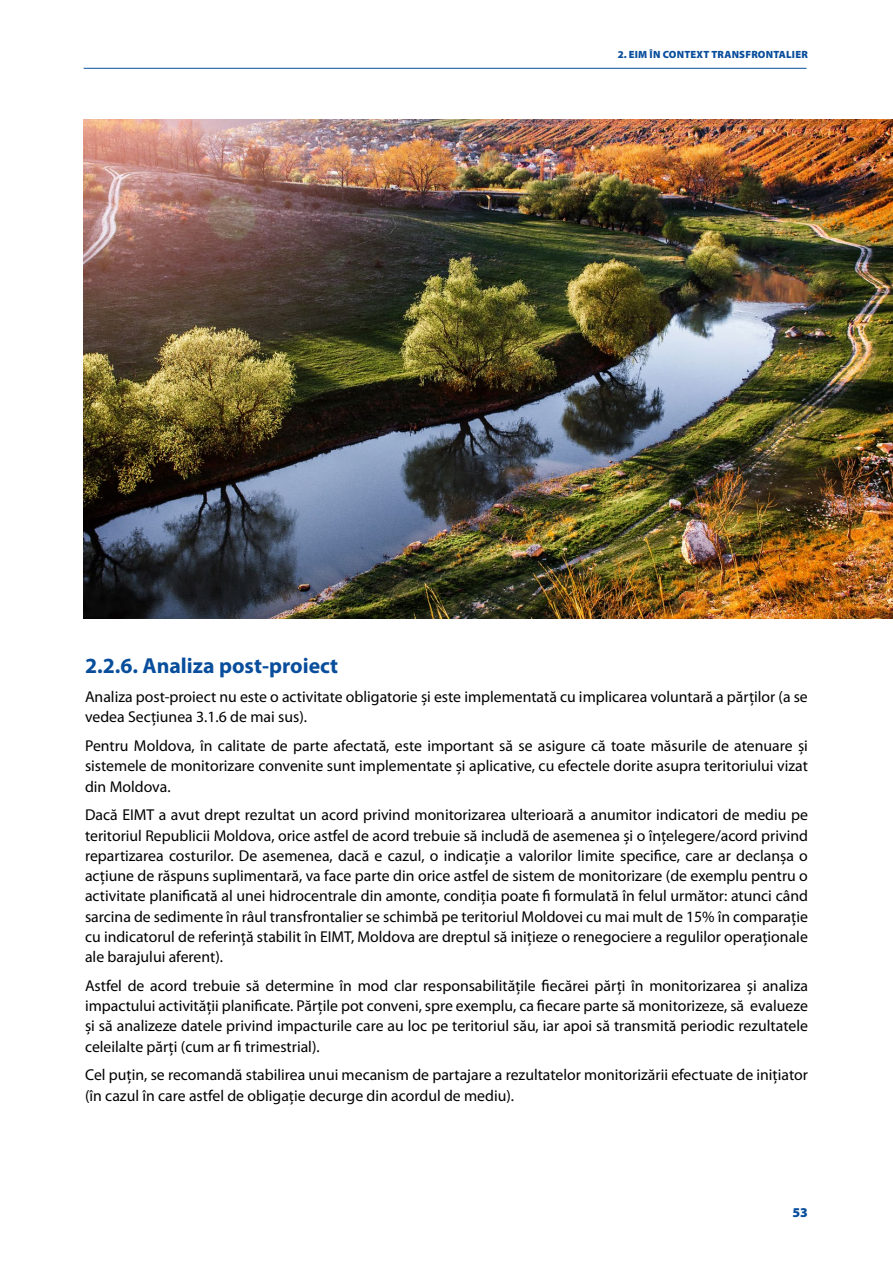
<style>
.page{position:relative;width:893px;height:1263px;background:#fff}
.page>*{position:absolute;margin:0;border:0;box-sizing:border-box;transform-origin:0 0}
.Text{font:700 21.75px "Myriad Pro";color:#094e9c}
.Text-2{font:15.75px/20.2px "Myriad Pro";color:#000;text-align:justify}
.t1{font:900 13.5px "Myriad Pro";color:#094e9c}
.t2{font:900 10.5px "Myriad Pro";letter-spacing:.02em;color:#094e9c}
</style>
<div class="page">
<hr style="left:84px;top:68px;width:722px;height:1px;background:#094e9c">
<img style="left:84px;top:119px;width:809px;height:500px">
<p class="t2" style="left:618px;top:49px;width:192px">2. EIM ÎN CONTEXT TRANSFRONTALIER</p>
<p class="Text" style="left:85px;top:652px;width:255px">2.2.6. Analiza post-proiect</p>
<p class="Text-2" style="left:85px;top:686px;width:724px">Analiza post-proiect nu este o activitate obligatorie și este implementată cu implicarea voluntară a părților (a se vedea Secțiunea 3.1.6 de mai sus).</p>
<p class="Text-2" style="left:85px;top:735px;width:724px">Pentru Moldova, în calitate de parte afectată, este important să se asigure că toate măsurile de atenuare și sistemele de monitorizare convenite sunt implementate și aplicative, cu efectele dorite asupra teritoriului vizat din Moldova.</p>
<p class="Text-2" style="left:85px;top:805px;width:724px">Dacă EIMT a avut drept rezultat un acord privind monitorizarea ulterioară a anumitor indicatori de mediu pe teritoriul Republicii Moldova, orice astfel de acord trebuie să includă de asemenea și o înțelegere/acord privind repartizarea costurilor. De asemenea, dacă e cazul, o indicație a valorilor limite specifice, care ar declanșa o acțiune de răspuns suplimentară, va face parte din orice astfel de sistem de monitorizare (de exemplu pentru o activitate planificată al unei hidrocentrale din amonte, condiția poate fi formulată în felul următor: atunci când sarcina de sedimente în râul transfrontalier se schimbă pe teritoriul Moldovei cu mai mult de 15% în comparație cu indicatorul de referință stabilit în EIMT, Moldova are dreptul să inițieze o renegociere a regulilor operaționale ale barajului aferent).</p>
<p class="Text-2" style="left:85px;top:975px;width:724px">Astfel de acord trebuie să determine în mod clar responsabilitățile fiecărei părți în monitorizarea și analiza impactului activității planificate. Părțile pot conveni, spre exemplu, ca fiecare parte să monitorizeze, să evalueze și să analizeze datele privind impacturile care au loc pe teritoriul său, iar apoi să transmită periodic rezultatele celeilalte părți (cum ar fi trimestrial).</p>
<p class="Text-2" style="left:85px;top:1065px;width:724px">Cel puțin, se recomandă stabilirea unui mecanism de partajare a rezultatelor monitorizării efectuate de inițiator (în cazul în care astfel de obligație decurge din acordul de mediu).</p>
<p class="t1" style="left:792px;top:1205px;width:17px">53</p>
</div>
